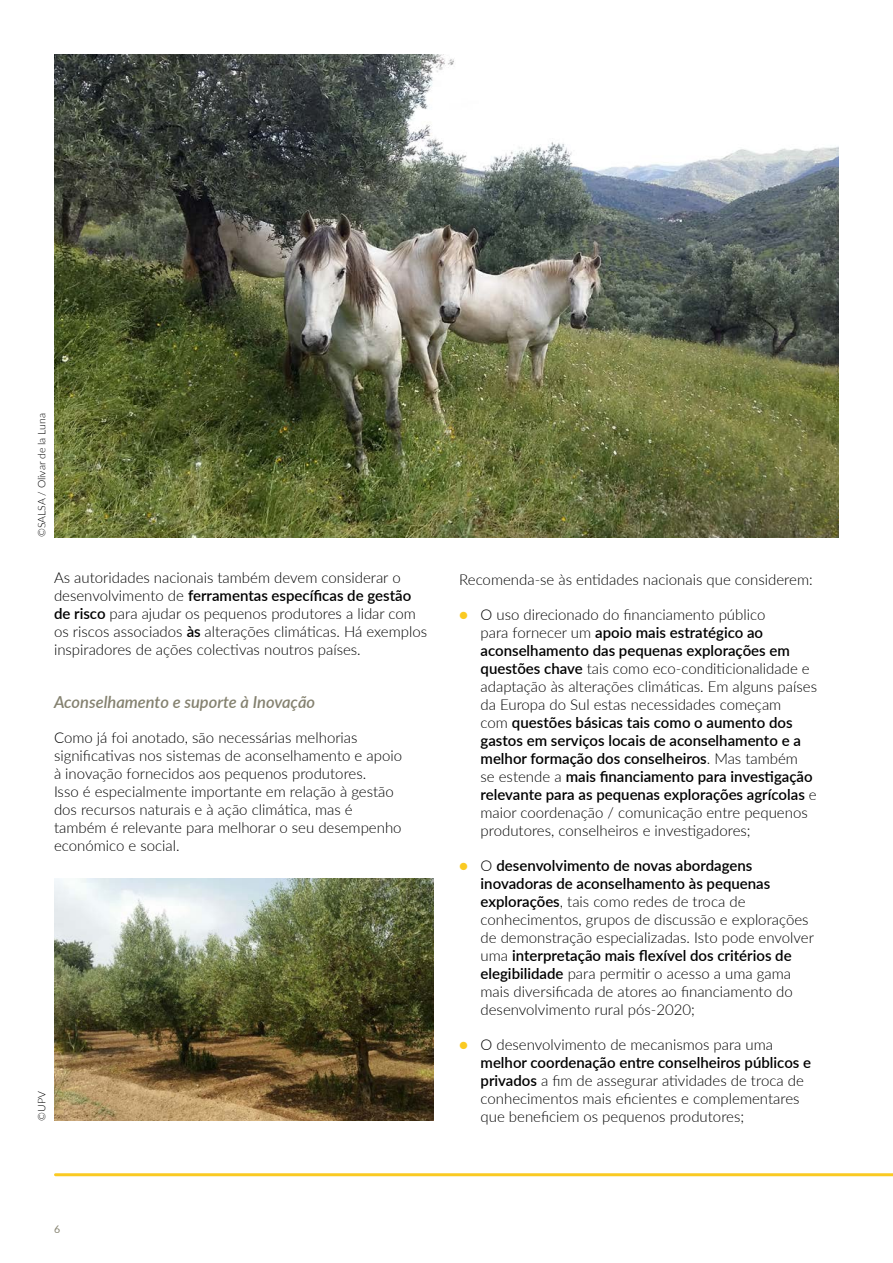
<style>
.page{position:relative;width:893px;height:1263px;background:#fff}
.page>*{position:absolute;margin:0;border:0;box-sizing:border-box;transform-origin:0 0}
.t1{font:italic 600 16.5px "Lato";color:#84816f}
.t2{font:300 15px/18px "Lato";color:#000}
.t3{font:300 10.5px "Lato";color:#000}
.t4{font:10.5px "Lato";color:#84816f}
.s1{font-weight:600}
.s2{font-weight:400;color:#faca22}
</style>
<div class="page">
<img style="left:54px;top:54px;width:785px;height:483px">
<img style="left:54px;top:878px;width:380px;height:93px">
<svg style="left:54px;top:971px;width:839px;height:206px"></svg>
<p class="t3" style="left:34px;top:537px;width:126px;rotate:-90deg">©SALSA / Olivar de la Luna</p>
<p class="t2" style="left:54px;top:568px;width:375px">As autoridades nacionais também devem considerar o desenvolvimento de <span class="s1">ferramentas específicas de gestão de risco</span> para ajudar os pequenos produtores a lidar com os riscos associados <span class="s1">às</span> alterações climáticas. Há exemplos inspiradores de ações colectivas noutros países.</p>
<p class="t1" style="left:54px;top:690px;width:263px">Aconselhamento e suporte à Inovação</p>
<p class="t2" style="left:54px;top:728px;width:350px">Como já foi anotado, são necessárias melhorias significativas nos sistemas de aconselhamento e apoio à inovação fornecidos aos pequenos produtores.<br>Isso é especialmente importante em relação à gestão dos recursos naturais e à ação climática, mas é também é relevante para melhorar o seu desempenho económico e social.</p>
<p class="t3" style="left:34px;top:1121px;width:31px;rotate:-90deg">©UPV</p>
<p class="t2" style="left:459px;top:570px;width:355px">Recomenda-se às entidades nacionais que considerem:</p>
<p class="t2" style="left:481px;top:605px;width:338px;text-indent:-21px"><span class="s2">●</span> O uso direcionado do financiamento público<br>para fornecer um <span class="s1">apoio mais estratégico ao aconselhamento das pequenas explorações em questões chave</span> tais como eco-conditicionalidade e adaptação às alterações climáticas. Em alguns países da Europa do Sul estas necessidades começam<br>com <span class="s1">questões básicas tais como o aumento dos gastos em serviços locais de aconselhamento e a melhor formação dos conselheiros</span>. Mas também<br>se estende a <span class="s1">mais financiamento para investigação relevante para as pequenas explorações agrícolas</span> e maior coordenação / comunicação entre pequenos produtores, conselheiros e investigadores;</p>
<p class="t2" style="left:481px;top:856px;width:335px;text-indent:-21px"><span class="s2">●</span> O <span class="s1">desenvolvimento de novas abordagens inovadoras de aconselhamento às pequenas explorações</span>, tais como redes de troca de conhecimentos, grupos de discussão e explorações de demonstração especializadas. Isto pode envolver uma <span class="s1">interpretação mais flexível dos critérios de elegibilidade</span> para permitir o acesso a uma gama mais diversificada de atores ao financiamento do desenvolvimento rural pós-2020;</p>
<p class="t2" style="left:481px;top:1035px;width:332px;text-indent:-21px"><span class="s2">●</span> O desenvolvimento de mecanismos para uma <span class="s1">melhor coordenação entre conselheiros públicos e privados</span> a fim de assegurar atividades de troca de conhecimentos mais eficientes e complementares que beneficiem os pequenos produtores;</p>
<p class="t4" style="left:54px;top:1222px;width:8px">6</p>
</div>
